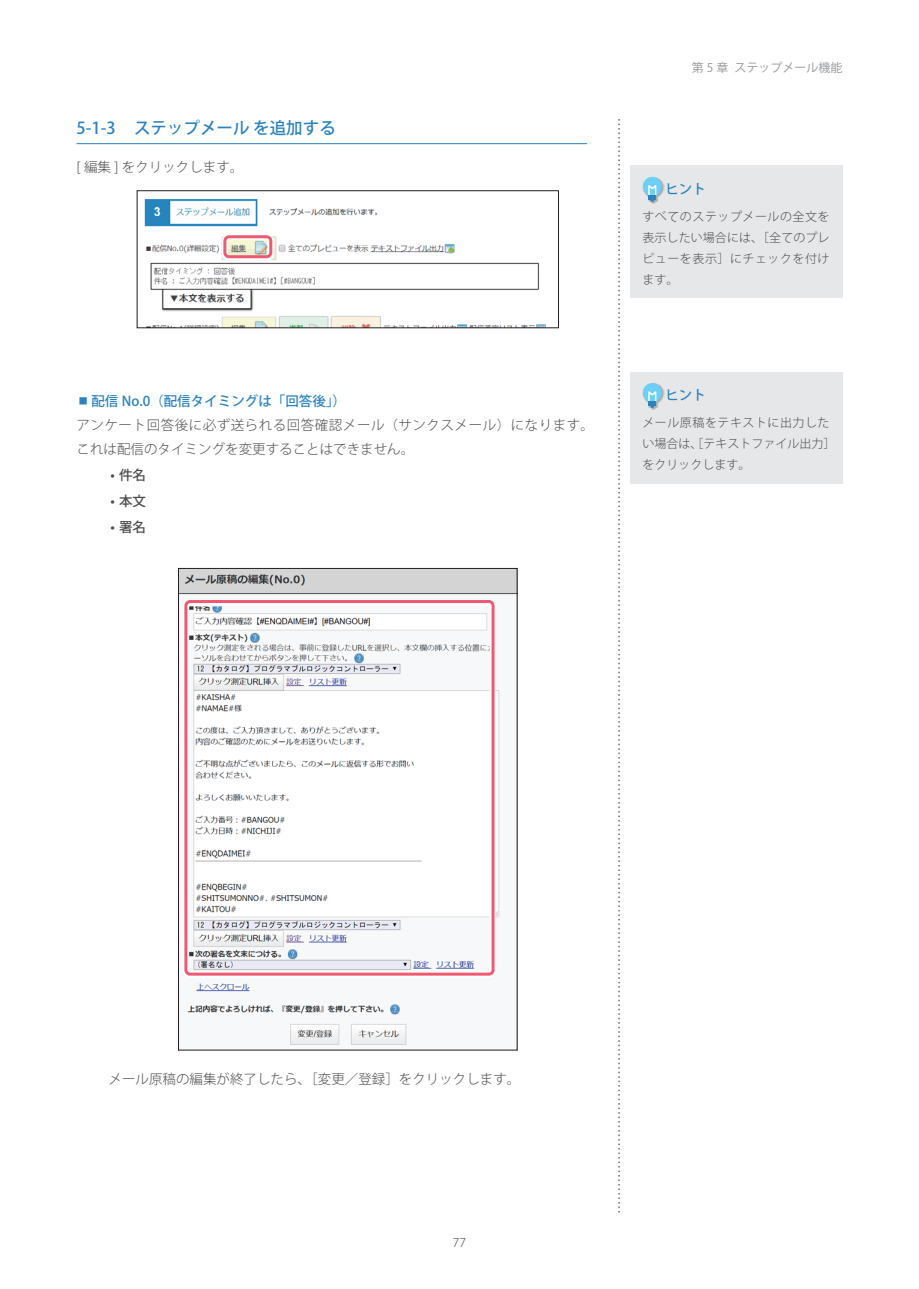
<style>
.page{position:relative;width:919px;height:1289px;background:#fff}
.page>*{position:absolute;margin:0;border:0;box-sizing:border-box;transform-origin:0 0}
.t1{font:500 16.5px "Koz Go Pr 6 N";color:#2a83be}
.t2{font:300 13.5px/24px "Koz Go Pr 6 N";letter-spacing:.04em;color:#4b4c4d}
.t3{font:300 13.5px "Koz Go Pr 6 N";color:#4b4c4d}
.t4{font:500 13.5px "Koz Go Pr 6 N";color:#2a83be}
.t5{font:500 13.5px "Koz Go Pr 6 N";color:#4b4c4d}
.t6{font:300 12px/21px "Koz Go Pr 6 N";letter-spacing:.04em;color:#4b4c4d;text-align:justify}
.t7{font:300 12px/21px "Koz Go Pr 6 N";color:#4b4c4d}
.t8{font:12px "Koz Go Pr 6 N";color:#939598}
</style>
<div class="page">
<svg style="left:618px;top:119px;width:1px;height:1093px"></svg>
<hr style="left:77px;top:143px;width:510px;height:1px;background:#2a83be">
<img style="left:144px;top:199px;width:402px;height:127px">
<div style="left:137px;top:190px;width:421px;height:138px;border:1px solid #231f20"></div>
<div style="left:222px;top:234px;width:51px;height:28px;border:6px solid #fff;border-radius:4px"></div>
<div style="left:223px;top:235px;width:49px;height:23px;border:3px solid #f05972;border-radius:4px"></div>
<img style="left:180px;top:570px;width:335px;height:475px">
<div style="left:178px;top:568px;width:339px;height:482px;border:1px solid #231f20"></div>
<div style="left:182px;top:600px;width:313px;height:377px;border:6px solid #fff;border-radius:4px"></div>
<div style="left:184px;top:600px;width:310px;height:375px;border:3px solid #f05972;border-radius:4px"></div>
<div style="left:629px;top:166px;width:213px;height:132px;background:#e6e7e9"></div>
<img style="left:644px;top:176px;width:20px;height:27px">
<div style="left:642px;top:177px;width:19px;height:19px;background:#6bcff6;border-radius:50%"></div>
<svg style="left:647px;top:185px;width:10px;height:17px"></svg>
<div style="left:648px;top:195px;width:8px;height:5px;background:#2a83be"></div>
<div style="left:629px;top:372px;width:213px;height:111px;background:#e6e7e9"></div>
<img style="left:644px;top:383px;width:20px;height:27px">
<div style="left:642px;top:383px;width:19px;height:19px;background:#6bcff6;border-radius:50%"></div>
<svg style="left:647px;top:391px;width:10px;height:17px"></svg>
<div style="left:648px;top:401px;width:8px;height:5px;background:#2a83be"></div>
<p class="t1" style="left:77px;top:118px;width:261px">5-1-3 ステップメールを追加する</p>
<p class="t3" style="left:77px;top:159px;width:168px">[編集 ] をクリックします。</p>
<p class="t4" style="left:77px;top:393px;width:271px">⿎配信 No.0（配信タイミングは「回答後」）</p>
<p class="t2" style="left:77px;top:413px;width:518px">アンケート回答後に必ず送られる回答確認メール（サンクスメール）になります。これは配信のタイミングを変更することはできません。</p>
<p class="t5" style="left:111px;top:467px;width:37px">• 件名</p>
<p class="t5" style="left:111px;top:493px;width:37px">• 本文</p>
<p class="t5" style="left:111px;top:519px;width:37px">• 署名</p>
<p class="t8" style="left:691px;top:61px;width:152px">第 5 章 ステップメール機能</p>
<p class="t4" style="left:665px;top:181px;width:42px">ヒント</p>
<p class="t6" style="left:642px;top:206px;width:189px">すべてのステップメールの全文を表示したい場合には、［全てのプレビューを表示］にチェックを付けます。</p>
<p class="t4" style="left:665px;top:387px;width:42px">ヒント</p>
<p class="t7" style="left:642px;top:412px;width:195px">メール原稿をテキストに出力したい場合は、［テキストファイル出力］をクリックします。</p>
<p class="t3" style="left:108px;top:1071px;width:413px">メール原稿の編集が終了したら、［変更／登録］をクリックします。</p>
<p class="t6" style="left:453px;top:1232px;width:15px">77</p>
</div>
